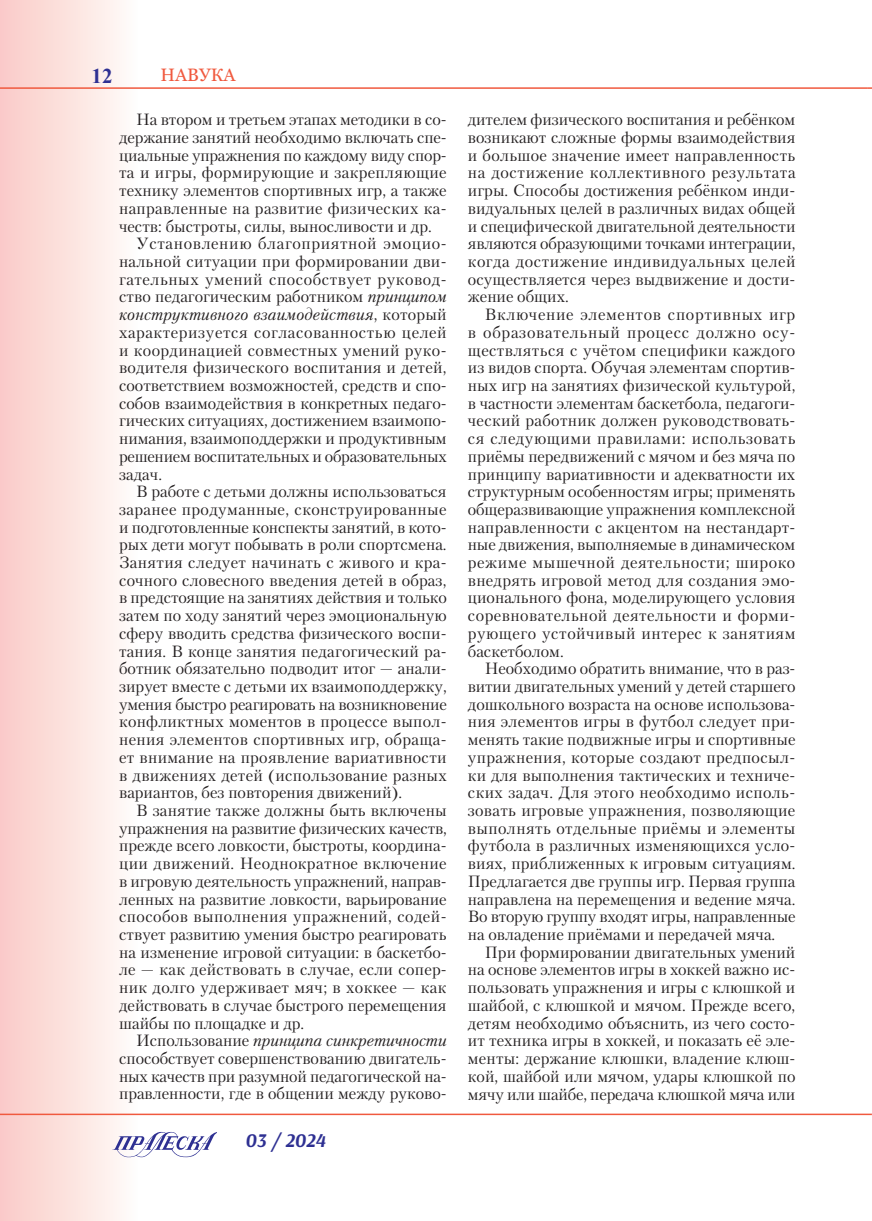
<style>
.page{position:relative;width:872px;height:1221px;background:#fff}
.page>*{position:absolute;margin:0;border:0;box-sizing:border-box;transform-origin:0 0}
.t1{font:700 21px "Times New Roman";color:#2e3092}
.t2{font:italic 700 19.5px "Arsenal";color:#2e3092}
.t3{font:18px "Georgia";color:#f0593e}
.Текст{font:16.2px/17.7px "Petersburg C";color:#231f20;text-align:justify}
.s1{font-style:italic}
</style>
<div class="page">
<div style="left:0;top:0;width:138px;height:1220px;background:linear-gradient(to right,#facac6,#fefcf9)"></div>
<hr style="left:0;top:1113px;width:872px;height:1px;background:#f0593e">
<hr style="left:0;top:87px;width:867px;height:2px;background:#f0593e">
<svg style="left:112px;top:1131px;width:104px;height:26px"></svg>
<p class="t1" style="left:92px;top:62px;width:22px">12</p>
<p class="t3" style="left:160px;top:64px;width:76px">навука</p>
<p class="Текст" style="left:119px;top:111px;width:329px;text-indent:17px">На втором и третьем этапах методики в со&shy;держание занятий необходимо включать спе&shy;циальные упражнения по каждому виду спор&shy;та и игры, формирующие и закрепляющие технику элементов спортивных игр, а также направленные на развитие физических ка&shy;честв: быстроты, силы, выносливости и др.</p>
<p class="Текст" style="left:119px;top:234px;width:329px;text-indent:17px">Установлению благоприятной эмоцио&shy;нальной ситуации при формировании дви&shy;гательных умений способствует руковод&shy;ство педагогическим работником <span class="s1">принципом конструктивного взаимодействия</span>, который характеризуется согласованностью целей и координацией совместных умений руко&shy;водителя физического воспитания и детей, соответствием возможностей, средств и спо&shy;собов взаимодействия в конкретных педаго&shy;гических ситуациях, достижением взаимопо&shy;нимания, взаимоподдержки и продуктивным решением воспитательных и образовательных задач.</p>
<p class="Текст" style="left:119px;top:482px;width:329px;text-indent:17px">В работе с детьми должны использоваться заранее продуманные, сконструированные и подготовленные конспекты занятий, в кото&shy;рых дети могут побывать в роли спортсмена.<br>Занятия следует начинать с живого и кра&shy;сочного словесного введения детей в образ, в предстоящие на занятиях действия и только затем по ходу занятий через эмоциональную сферу вводить средства физического воспи&shy;тания. В конце занятия педагогический ра&shy;ботник обязательно подводит итог — анали&shy;зирует вместе с детьми их взаимоподдержку, умения быстро реагировать на возникновение конфликтных моментов в процессе выпол&shy;нения элементов спортивных игр, обраща&shy;ет внимание на проявление вариативности в движениях детей (использование разных вариантов, без повторения движений).</p>
<p class="Текст" style="left:119px;top:801px;width:329px;text-indent:17px">В занятие также должны быть включены упражнения на развитие физических качеств, прежде всего ловкости, быстроты, координа&shy;ции движений. Неоднократное включение в игровую деятельность упражнений, направ&shy;ленных на развитие ловкости, варьирование способов выполнения упражнений, содей&shy;ствует развитию умения быстро реагировать на изменение игровой ситуации: в баскетбо&shy;ле — как действовать в случае, если сопер&shy;ник долго удерживает мяч; в хоккее — как действовать в случае быстрого перемещения шайбы по площадке и др.</p>
<p class="Текст" style="left:119px;top:1031px;width:329px;text-indent:17px">Использование <span class="s1">принципа синкретичности </span>способствует совершенствованию двигатель&shy;ных качеств при разумной педагогической на&shy;правленности, где в общении между руково-</p>
<p class="t2" style="left:245px;top:1127px;width:82px">03 / 2024</p>
<p class="Текст" style="left:468px;top:111px;width:329px">дителем физического воспитания и ребёнком возникают сложные формы взаимодействия и большое значение имеет направленность на достижение коллективного результата игры. Способы достижения ребёнком инди&shy;видуальных целей в различных видах общей и специфической двигательной деятельности являются образующими точками интеграции, когда достижение индивидуальных целей осуществляется через выдвижение и дости&shy;жение общих.</p>
<p class="Текст" style="left:468px;top:305px;width:329px;text-indent:17px">Включение элементов спортивных игр в образовательный процесс должно осу&shy;ществляться с учётом специфики каждого из видов спорта. Обучая элементам спортив&shy;ных игр на занятиях физической культурой, в частности элементам баскетбола, педагоги&shy;ческий работник должен руководствовать&shy;ся следующими правилами: использовать приёмы передвижений с мячом и без мяча по принципу вариативности и адекватности их структурным особенностям игры; применять общеразвивающие упражнения комплексной направленности с акцентом на нестандарт&shy;ные движения, выполняемые в динамическом режиме мышечной деятельности; широко внедрять игровой метод для создания эмо&shy;ционального фона, моделирующего условия соревновательной деятельности и форми&shy;рующего устойчивый интерес к занятиям баскетболом.</p>
<p class="Текст" style="left:468px;top:659px;width:329px;text-indent:17px">Необходимо обратить внимание, что в раз&shy;витии двигательных умений у детей старшего дошкольного возраста на основе использова&shy;ния элементов игры в футбол следует при&shy;менять такие подвижные игры и спортивные упражнения, которые создают предпосыл&shy;ки для выполнения тактических и техниче&shy;ских задач. Для этого необходимо исполь&shy;зовать игровые упражнения, позволяющие выполнять отдельные приёмы и элементы футбола в различных изменяющихся усло&shy;виях, приближенных к игровым ситуациям.<br>Предлагается две группы игр. Первая группа направлена на перемещения и ведение мяча.<br>Во вторую группу входят игры, направленные на овладение приёмами и передачей мяча.</p>
<p class="Текст" style="left:468px;top:942px;width:329px;text-indent:17px">При формировании двигательных умений на основе элементов игры в хоккей важно ис&shy;пользовать упражнения и игры с клюшкой и шайбой, с клюшкой и мячом. Прежде всего, детям необходимо объяснить, из чего состо&shy;ит техника игры в хоккей, и показать её эле&shy;менты: держание клюшки, владение клюш&shy;кой, шайбой или мячом, удары клюшкой по мячу или шайбе, передача клюшкой мяча или</p>
</div>
